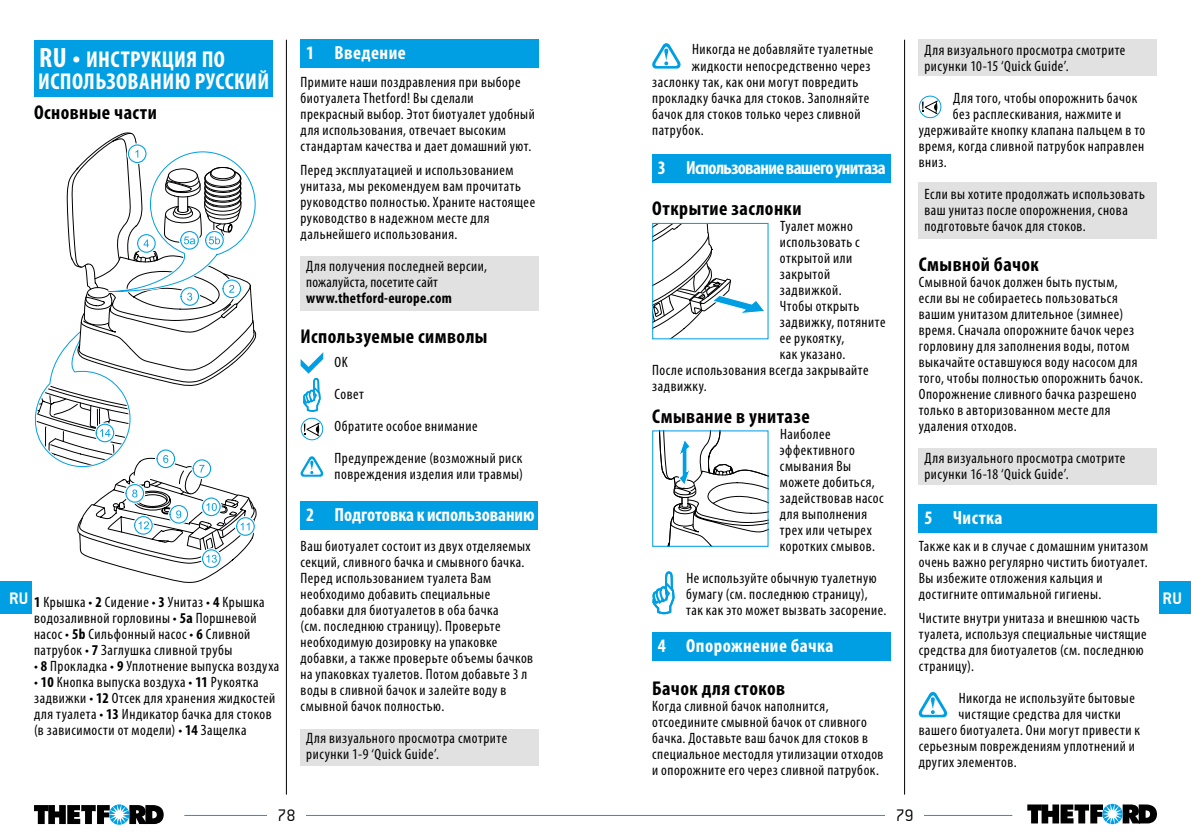
<style>
.page{position:relative;width:1191px;height:840px;background:#fff}
.page>*{position:absolute;margin:0;border:0;box-sizing:border-box;transform-origin:0 0}
.t1{font:700 condensed 23px/22px "Myriad Pro";letter-spacing:.02em;color:#fff}
.t2{font:700 condensed 20px "Myriad Pro";letter-spacing:.025em;color:#000}
.t3{font:700 condensed 19px "Myriad Pro";letter-spacing:-.005em;color:#fff}
.t4{font:700 condensed 19px "Myriad Pro";letter-spacing:-.035em;color:#fff}
.t5{font:700 condensed 19px "Myriad Pro";letter-spacing:.025em;color:#fff}
.t6{font:300 18px "Conduit IT Clight";color:#000}
.t7{font:700 18px "Conduit IT Cbold";color:#fff}
.t8{font:condensed 15px/16px "Myriad Pro";letter-spacing:.035em;color:#000}
.t9{font:700 condensed 15px "Myriad Pro";letter-spacing:.02em;color:#000}
.s1{font-size:28px}
.s2{font-weight:700}
</style>
<div class="page">
<hr style="left:286px;top:40px;width:1px;height:754px;background:#000">
<hr style="left:904px;top:40px;width:1px;height:754px;background:#000">
<svg style="left:34px;top:804px;width:130px;height:20px"></svg>
<svg style="left:1027px;top:803px;width:130px;height:20px"></svg>
<hr style="left:184px;top:814px;width:828px;height:1px;background:#009fe3">
<div style="left:885px;top:798px;width:39px;height:32px;background:#fff"></div>
<div style="left:267px;top:798px;width:39px;height:32px;background:#fff"></div>
<div style="left:300px;top:729px;width:239px;height:36px;background:#e1e1e1"></div>
<div style="left:918px;top:448px;width:239px;height:36px;background:#e1e1e1"></div>
<div style="left:918px;top:40px;width:239px;height:36px;background:#e1e1e1"></div>
<div style="left:300px;top:256px;width:239px;height:54px;background:#e1e1e1"></div>
<div style="left:918px;top:182px;width:239px;height:56px;background:#e1e1e1"></div>
<svg style="left:652px;top:43px;width:28px;height:26px"></svg>
<div style="left:652px;top:154px;width:238px;height:28px;background:#009fe3"></div>
<svg style="left:654px;top:225px;width:110px;height:112px"></svg>
<div style="left:652px;top:223px;width:116px;height:116px;border:1px solid #009fe3"></div>
<svg style="left:659px;top:432px;width:107px;height:112px"></svg>
<svg style="left:652px;top:571px;width:23px;height:43px"></svg>
<div style="left:652px;top:632px;width:238px;height:28px;background:#009fe3"></div>
<div style="left:919px;top:96px;width:22px;height:22px;border:1px solid #009fe3;border-radius:50%"></div>
<svg style="left:922px;top:100px;width:16px;height:14px"></svg>
<div style="left:918px;top:504px;width:239px;height:28px;background:#009fe3"></div>
<svg style="left:918px;top:691px;width:29px;height:26px"></svg>
<div style="left:300px;top:40px;width:239px;height:28px;background:#009fe3"></div>
<svg style="left:300px;top:352px;width:23px;height:59px"></svg>
<div style="left:301px;top:417px;width:22px;height:23px;border:1px solid #009fe3;border-radius:50%"></div>
<svg style="left:304px;top:422px;width:16px;height:14px"></svg>
<svg style="left:300px;top:456px;width:23px;height:20px"></svg>
<div style="left:300px;top:501px;width:238px;height:28px;background:#009fe3"></div>
<div style="left:34px;top:40px;width:238px;height:56px;background:#009fe3"></div>
<svg style="left:34px;top:132px;width:222px;height:450px"></svg>
<div style="left:1159px;top:581px;width:32px;height:32px;background:#009fe3"></div>
<div style="left:0;top:581px;width:31px;height:32px;background:#009fe3"></div>
<p class="t8" style="left:692px;top:41px;width:182px">Никогда не добавляйте туалетные</p>
<p class="t8" style="left:692px;top:57px;width:180px">жидкости непосредственно через</p>
<p class="t8" style="left:652px;top:73px;width:208px">заслонку так, как они могут повредить</p>
<p class="t8" style="left:652px;top:89px;width:218px">прокладку бачка для стоков. Заполняйте</p>
<p class="t8" style="left:652px;top:105px;width:210px">бачок для стоков только через сливной</p>
<p class="t8" style="left:652px;top:121px;width:53px">патрубок.</p>
<p class="t4" style="left:658px;top:155px;width:229px">3 Использование вашего унитаза</p>
<h2 class="t2" style="left:652px;top:195px;width:151px">Открытие заслонки</h2>
<p class="t8" style="left:780px;top:217px;width:74px">Туалет можно</p>
<p class="t8" style="left:780px;top:233px;width:81px">использовать с</p>
<p class="t8" style="left:780px;top:249px;width:74px">открытой или</p>
<p class="t8" style="left:780px;top:265px;width:52px">закрытой</p>
<p class="t8" style="left:780px;top:281px;width:63px">задвижкой.</p>
<p class="t8" style="left:780px;top:297px;width:81px">Чтобы открыть</p>
<p class="t8" style="left:780px;top:313px;width:107px">задвижку, потяните</p>
<p class="t8" style="left:780px;top:329px;width:66px">ее рукоятку,</p>
<p class="t8" style="left:780px;top:345px;width:67px">как указано.</p>
<p class="t8" style="left:652px;top:361px;width:218px">После использования всегда закрывайте</p>
<p class="t8" style="left:652px;top:377px;width:56px">задвижку.</p>
<h2 class="t2" style="left:652px;top:403px;width:159px">Смывание в унитазе</h2>
<p class="t8" style="left:780px;top:425px;width:105px">Наиболее эффективного смывания Вы можете добиться, задействовав насос для выполнения трех или четырех коротких смывов.</p>
<p class="t8" style="left:686px;top:569px;width:202px">Не используйте обычную туалетную бумагу (см. последнюю страницу), так как это может вызвать засорение.</p>
<p class="t5" style="left:658px;top:633px;width:177px">4 Опорожнение бачка</p>
<h2 class="t2" style="left:652px;top:675px;width:135px">Бачок для стоков</h2>
<p class="t8" style="left:652px;top:697px;width:233px">Когда сливной бачок наполнится, отсоедините смывной бачок от сливного бачка. Доставьте ваш бачок для стоков в специальное местодля утилизации отходов и опорожните его через сливной патрубок.</p>
<p class="t8" style="left:924px;top:41px;width:202px">Для визуального просмотра смотрите рисунки 10-15 ‘Quick Guide’.</p>
<p class="t8" style="left:953px;top:89px;width:186px">Для того, чтобы опорожнить бачок</p>
<p class="t8" style="left:952px;top:105px;width:170px">без расплескивания, нажмите и</p>
<p class="t8" style="left:918px;top:121px;width:228px">удерживайте кнопку клапана пальцем в то</p>
<p class="t8" style="left:918px;top:137px;width:227px">время, когда сливной патрубок направлен</p>
<p class="t8" style="left:918px;top:153px;width:29px">вниз.</p>
<p class="t8" style="left:924px;top:185px;width:222px">Если вы хотите продолжать использовать ваш унитаз после опорожнения, снова подготовьте бачок для стоков.</p>
<h2 class="t2" style="left:918px;top:251px;width:122px">Смывной бачок</h2>
<p class="t8" style="left:918px;top:273px;width:226px">Смывной бачок должен быть пустым, если вы не собираетесь пользоваться вашим унитазом длительное (зимнее) время. Сначала опорожните бачок через горловину для заполнения воды, потом выкачайте оставшуюся воду насосом для того, чтобы полностью опорожнить бачок.<br>Опорожнение сливного бачка разрешено только в авторизованном месте для удаления отходов.</p>
<p class="t8" style="left:924px;top:449px;width:202px">Для визуального просмотра смотрите рисунки 16-18 ‘Quick Guide’.</p>
<p class="t3" style="left:924px;top:505px;width:80px">5 Чистка</p>
<p class="t8" style="left:918px;top:537px;width:231px">Также как и в случае с домашним унитазом очень важно регулярно чистить биотуалет.<br>Вы избежите отложения кальция и достигните оптимальной гигиены.</p>
<p class="t8" style="left:918px;top:609px;width:229px">Чистите внутри унитаза и внешнюю часть туалета, используя специальные чистящие средства для биотуалетов (см. последнюю страницу).</p>
<p class="t8" style="left:958px;top:689px;width:177px">Никогда не используйте бытовые</p>
<p class="t8" style="left:958px;top:705px;width:164px">чистящие средства для чистки</p>
<p class="t8" style="left:918px;top:721px;width:223px">вашего биотуалета. Они могут привести к</p>
<p class="t8" style="left:918px;top:737px;width:218px">серьезным повреждениям уплотнений и</p>
<p class="t8" style="left:918px;top:753px;width:99px">других элементов.</p>
<p class="t5" style="left:306px;top:41px;width:101px">1 Введение</p>
<p class="t8" style="left:300px;top:73px;width:236px">Примите наши поздравления при выборе биотуалета Thetford! Вы сделали прекрасный выбор. Этот биотуалет удобный для использования, отвечает высоким стандартам качества и дает домашний уют.</p>
<p class="t8" style="left:300px;top:161px;width:236px">Перед эксплуатацией и использованием унитаза, мы рекомендуем вам прочитать руководство полностью. Храните настоящее руководство в надежном месте для дальнейшего использования.</p>
<p class="t8" style="left:306px;top:257px;width:182px">Для получения последней версии, пожалуйста, посетите сайт</p>
<p class="t9" style="left:306px;top:288px;width:147px">www.thetford-europe.com</p>
<h2 class="t2" style="left:300px;top:323px;width:188px">Используемые символы</h2>
<p class="t8" style="left:334px;top:345px;width:189px;line-height:32px">OK<br>Совет<br>Обратите особое внимание<br>Предупреждение (возможный риск</p>
<p class="t8" style="left:334px;top:465px;width:190px">повреждения изделия или травмы)</p>
<p class="t3" style="left:306px;top:502px;width:230px">2 Подготовка к использованию</p>
<p class="t8" style="left:300px;top:537px;width:234px">Ваш биотуалет состоит из двух отделяемых секций, сливного бачка и смывного бачка.<br>Перед использованием туалета Вам необходимо добавить специальные добавки для биотуалетов в оба бачка<br>(см. последнюю страницу). Проверьте необходимую дозировку на упаковке добавки, а также проверьте объемы бачков на упаковках туалетов. Потом добавьте 3 л воды в сливной бачок и залейте воду в смывной бачок полностью.</p>
<p class="t8" style="left:306px;top:729px;width:202px">Для визуального просмотра смотрите рисунки 1-9 ‘Quick Guide’.</p>
<h1 class="t1" style="left:38px;top:47px;width:232px"><span class="s1">RU •</span> ИНСТРУКЦИЯ ПО<br>ИСПОЛЬЗОВАНИЮ РУССКИЙ</h1>
<h2 class="t2" style="left:34px;top:99px;width:124px">Основные части</h2>
<p class="t7" style="left:9px;top:587px;width:21px">RU</p>
<p class="t7" style="left:1162px;top:587px;width:21px">RU</p>
<p class="t8" style="left:34px;top:593px;width:232px"><span class="s2">1</span> Крышка • <span class="s2">2</span> Сидение • <span class="s2">3</span> Унитаз • <span class="s2">4</span> Крышка водозаливной горловины • <span class="s2">5a</span> Поршневой насос • <span class="s2">5b</span> Сильфонный насос • <span class="s2">6</span> Сливной патрубок • <span class="s2">7</span> Заглушка сливной трубы</p>
<p class="t8" style="left:34px;top:657px;width:247px">• <span class="s2">8</span> Прокладка • <span class="s2">9</span> Уплотнение выпуска воздуха</p>
<p class="t8" style="left:34px;top:673px;width:243px">• <span class="s2">10</span> Кнопка выпуска воздуха • <span class="s2">11</span> Рукоятка задвижки • <span class="s2">12</span> Отсек для хранения жидкостей для туалета • <span class="s2">13</span> Индикатор бачка для стоков (в зависимости от модели) • <span class="s2">14</span> Защелка</p>
<p class="t6" style="left:277px;top:804px;width:20px">78</p>
<p class="t6" style="left:895px;top:804px;width:20px">79</p>
</div>
